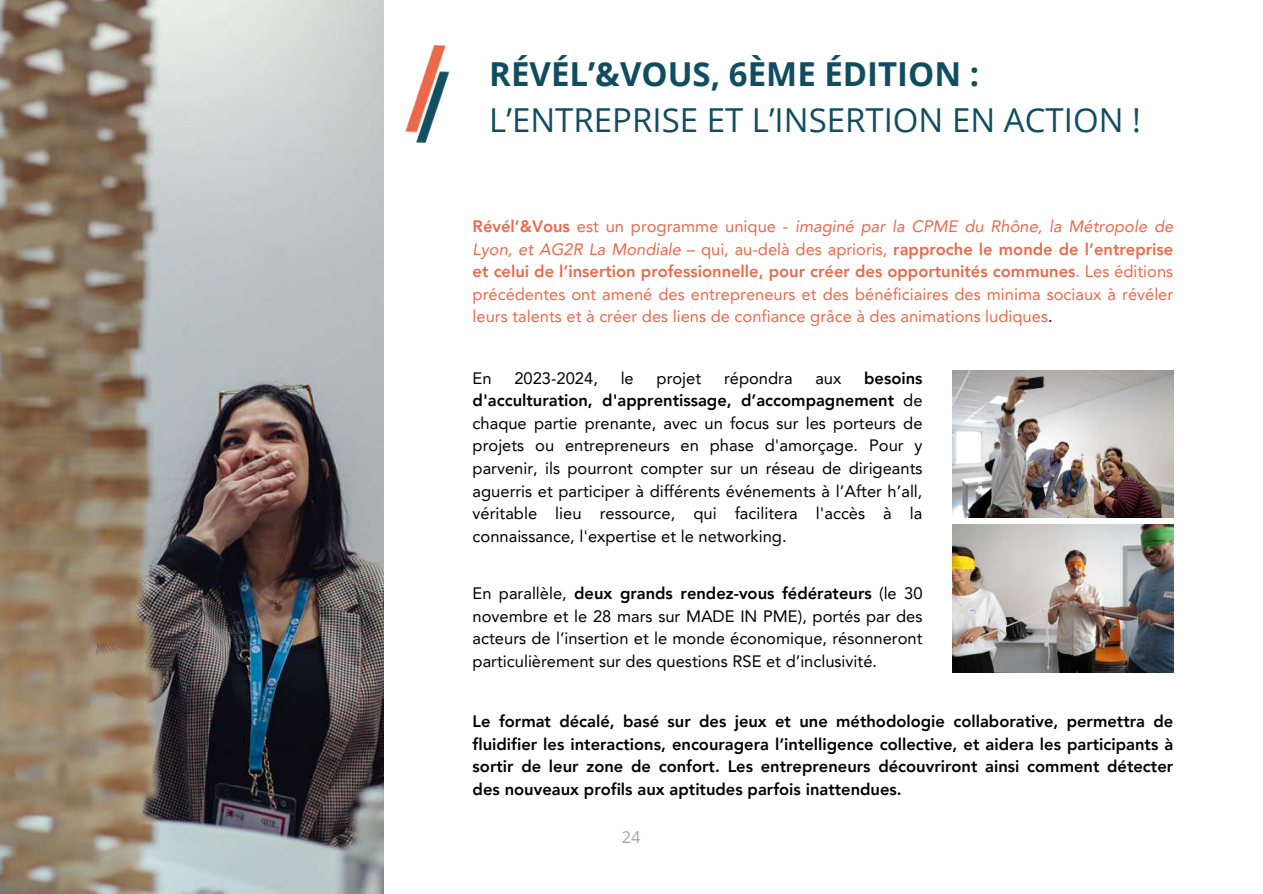
<style>
.page{position:relative;width:1263px;height:894px;background:#fff}
.page>*{position:absolute;margin:0;border:0;box-sizing:border-box;transform-origin:0 0}
.t1{font:33px "Open Sans";color:#114d61}
.t2{font:700 33px "Open Sans";color:#114d61}
.t3{font:16.5px/22.5px "Avenir LT Pro";color:#000;text-align:justify}
.t4{font:16.5px/22.5px "Avenir LT Pro";color:#ec694a;text-align:justify}
.t5{font:800 16.5px/22.5px "Avenir LT Pro";color:#000;text-align:justify}
.t6{font:16.5px "Open Sans";color:#aaa2a5}
.s1{font-weight:800}
.s2{font-style:italic}
.s3{color:#000}
</style>
<div class="page">
<img style="left:405px;top:45px;width:45px;height:99px">
<img style="left:0;top:0;width:384px;height:893px">
<img style="left:952px;top:524px;width:222px;height:148px">
<img style="left:952px;top:370px;width:222px;height:147px">
<h1 class="t2" style="left:489px;top:51px;width:491px">RÉVÉL’&amp;VOUS, 6ÈME ÉDITION :</h1>
<h1 class="t1" style="left:489px;top:97px;width:653px">L’ENTREPRISE ET L’INSERTION EN ACTION !</h1>
<p class="t4" style="left:473px;top:216px;width:702px"><span class="s1">Révél’&amp;Vous</span> est un programme unique - <span class="s2">imaginé par la CPME du Rhône, la Métropole de Lyon, et AG2R La Mondiale</span> – qui, au-delà des aprioris, <span class="s1">rapproche le monde de l’entreprise et celui de l’insertion professionnelle, pour créer des opportunités communes</span>. Les éditions précédentes ont amené des entrepreneurs et des bénéficiaires des minima sociaux à révéler leurs talents et à créer des liens de confiance grâce à des animations ludiques<span class="s3">.</span></p>
<p class="t3" style="left:473px;top:368px;width:451px;text-indent:391px"><span class="s1">besoins d'acculturation, d'apprentissage, d’accompagnement</span> de chaque partie prenante, avec un focus sur les porteurs de projets ou entrepreneurs en phase d'amorçage. Pour y parvenir, ils pourront compter sur un réseau de dirigeants aguerris et participer à différents événements à l’After h’all, véritable lieu ressource, qui facilitera l'accès à la connaissance, l'expertise et le networking.</p>
<p class="t3" style="left:473px;top:368px;width:20px">En</p>
<p class="t3" style="left:514px;top:368px;width:85px">2023-2024,</p>
<p class="t3" style="left:621px;top:368px;width:15px">le</p>
<p class="t3" style="left:657px;top:368px;width:46px">projet</p>
<p class="t3" style="left:724px;top:368px;width:70px">répondra</p>
<p class="t3" style="left:815px;top:368px;width:28px">aux</p>
<p class="t3" style="left:473px;top:583px;width:451px">En parallèle, <span class="s1">deux grands rendez-vous fédérateurs</span> (le 30 novembre et le 28 mars sur MADE IN PME), portés par des acteurs de l’insertion et le monde économique, résonneront particulièrement sur des questions RSE et d’inclusivité.</p>
<p class="t5" style="left:473px;top:711px;width:702px">Le format décalé, basé sur des jeux et une méthodologie collaborative, permettra de fluidifier les interactions, encouragera l’intelligence collective, et aidera les participants à sortir de leur zone de confort. Les entrepreneurs découvriront ainsi comment détecter des nouveaux profils aux aptitudes parfois inattendues.</p>
<p class="t6" style="left:622px;top:825px;width:20px">24</p>
</div>
